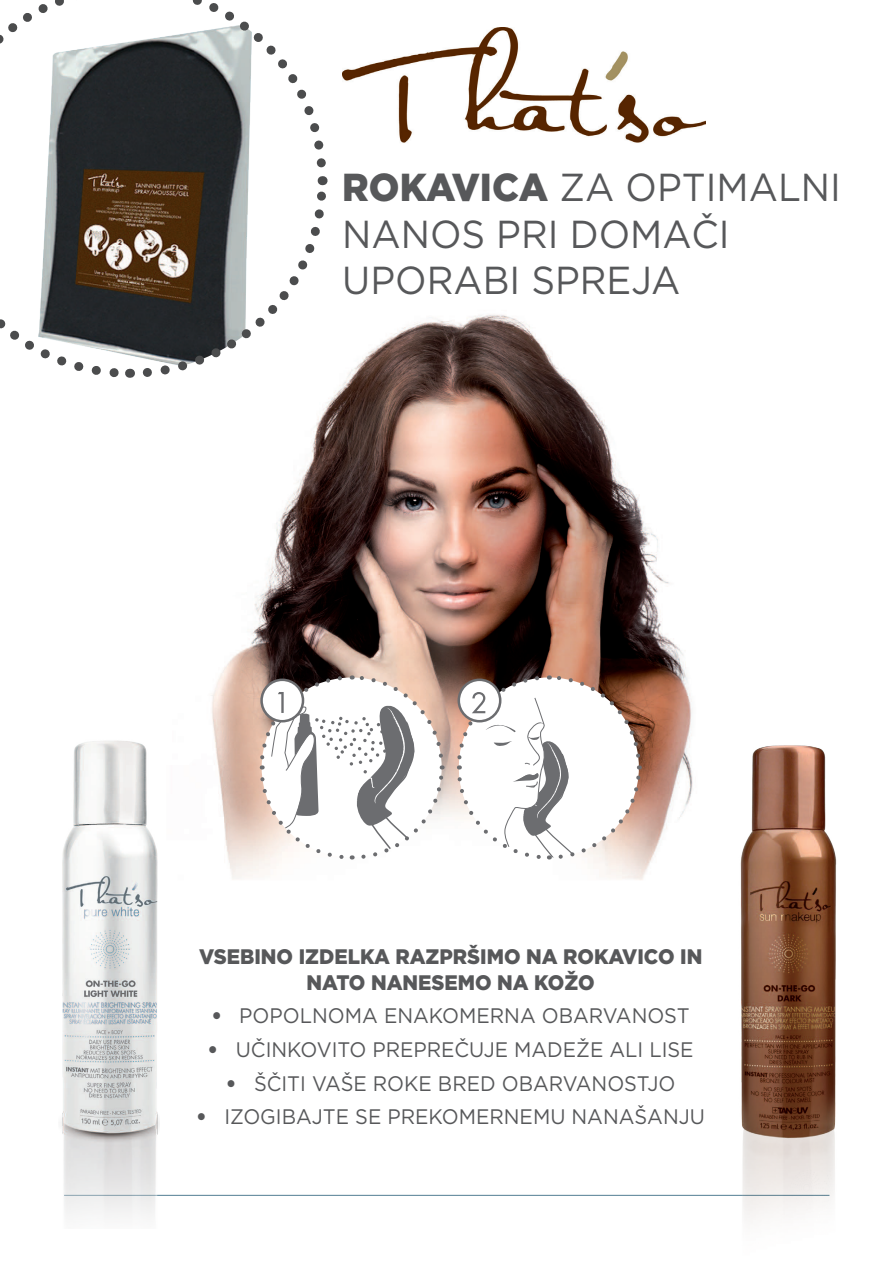
<style>
.page{position:relative;width:893px;height:1263px;background:#fff}
.page>*{position:absolute;margin:0;border:0;box-sizing:border-box;transform-origin:0 0}
.t1{font:39px "Gotham";color:#57585a;scale:.95 1}
.t2{font:900 39px "Gotham";color:#57585a;scale:.95 1}
.t3{font:21px "Gotham";color:#57585a;scale:.95 1}
.t4{font:900 21px/25.2px "Gotham";color:#57585a;text-align:center;scale:.95 1}
.s1{font-weight:900}
</style>
<div class="page">
<img style="left:211px;top:314px;width:482px;height:566px">
<hr style="left:64px;top:1195px;width:765px;height:1px;background:#517d92">
<svg style="left:0;top:0;width:331px;height:382px"></svg>
<img style="left:61px;top:740px;width:99px;height:477px">
<img style="left:728px;top:745px;width:109px;height:477px">
<svg style="left:455px;top:673px;width:188px;height:188px"></svg>
<svg style="left:258px;top:673px;width:188px;height:188px"></svg>
<img style="left:342px;top:28px;width:364px;height:115px">
<div style="left:543px;top:137px;width:23px;height:22px;background:#fff;border-radius:50%"></div>
<h1 class="t2" style="left:342px;top:164px;width:31px">ROKA</h1>
<h1 class="t2" style="left:452px;top:164px;width:54px">VICA</h1>
<h1 class="t1" style="left:559px;top:165px;width:153px">ZA OPTIMALNI</h1>
<h1 class="t1" style="left:342px;top:212px;width:30px">NANOS</h1>
<h1 class="t1" style="left:496px;top:212px;width:110px">PRI DOMA</h1>
<h1 class="t1" style="left:692px;top:212px;width:33px">ŒI</h1>
<h1 class="t1" style="left:342px;top:259px;width:82px">UPORABI</h1>
<h1 class="t1" style="left:531px;top:259px;width:78px">SPREJA</h1>
<p class="t4" style="left:199px;top:944px;width:531px">VSEBINO IZDELKA RAZPRŠIMO NA ROKAVICO IN<br>NATO NANESEMO NA KOŽO</p>
<p class="t3" style="left:212px;top:1004px;width:504px"><span class="s1">•</span> POPOLNOMA ENAKOMERNA OBARVANOST</p>
<p class="t3" style="left:208px;top:1038px;width:513px"><span class="s1">•</span> UŒINKOVITO PREPREŒUJE MADEŽE ALI LISE</p>
<p class="t3" style="left:226px;top:1071px;width:474px"><span class="s1">•</span> ŠŒITI VAŠE ROKE BRED OBARVANOSTJO</p>
<p class="t3" style="left:197px;top:1105px;width:533px"><span class="s1">•</span> IZOGIBAJTE SE PREKOMERNEMU NANAŠANJU</p>
</div>
